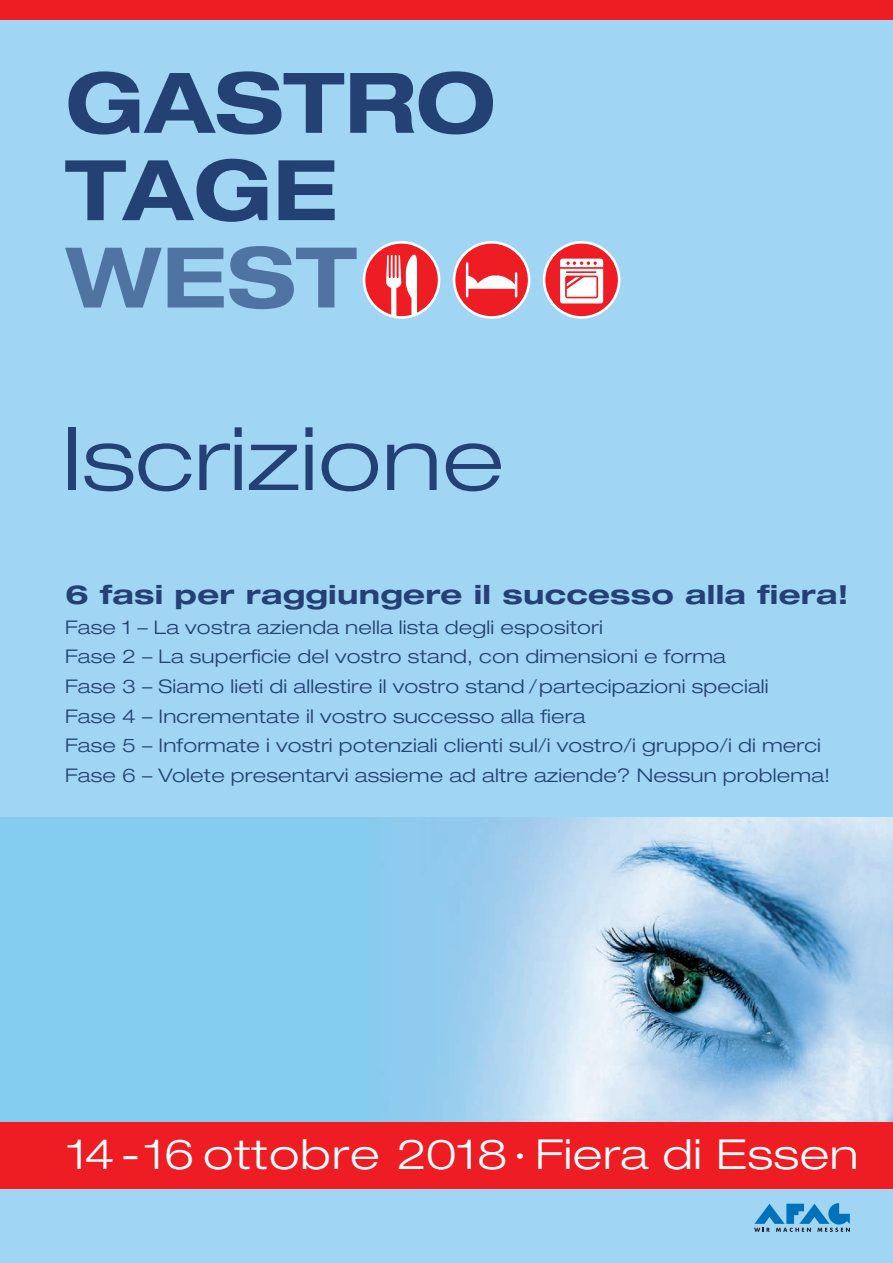
<style>
.page{position:relative;width:893px;height:1263px;background:#a0d5f3}
.page>*{position:absolute;margin:0;border:0;box-sizing:border-box;transform-origin:0 0}
.t1{font:300 expanded 87px "Helvetica Neue";color:#234172;scale:1.1 1}
.t2{font:700 expanded 83.7px/87.3px "Helvetica Neue";letter-spacing:.005em;color:#234172}
.t3{font:700 expanded 83.7px "Helvetica Neue";color:#5074a1}
.t4{font:300 expanded 41.4px "Helvetica Neue";letter-spacing:.015em;color:#fff;scale:1.1 1}
.t5{font:700 expanded 26.25px "Helvetica Neue";letter-spacing:.01em;color:#234172;scale:1.1 1}
.t6{font:300 expanded 18.75px/29.7px "Helvetica Neue";letter-spacing:.01em;color:#234172;scale:1.1 1}
</style>
<div class="page">
<img style="left:0;top:817px;width:893px;height:305px">
<div style="left:0;top:1122px;width:893px;height:66px;background:#ee1d23"></div>
<svg style="left:544px;top:242px;width:75px;height:75px;fill:#ee1d23"></svg>
<div style="left:543px;top:241px;width:77px;height:78px;border:3px solid #fff;border-radius:50%"></div>
<svg style="left:560px;top:259px;width:43px;height:44px"></svg>
<div style="left:454px;top:242px;width:75px;height:75px;background:#ee1d23;border-radius:50%"></div>
<div style="left:453px;top:241px;width:77px;height:78px;border:3px solid #fff;border-radius:50%"></div>
<svg style="left:466px;top:262px;width:51px;height:35px"></svg>
<div style="left:364px;top:242px;width:75px;height:75px;background:#ee1d23;border-radius:50%"></div>
<svg style="left:386px;top:245px;width:31px;height:70px"></svg>
<div style="left:363px;top:241px;width:77px;height:78px;border:3px solid #fff;border-radius:50%"></div>
<div style="left:0;top:0;width:893px;height:20px;background:#ee1d23"></div>
<svg style="left:754px;top:1203px;width:96px;height:29px"></svg>
<h2 class="t2" style="left:65px;top:68px;width:432px">GASTRO<br>TAGE</h2>
<h2 class="t3" style="left:65px;top:248px;width:293px">WEST</h2>
<h1 class="t1" style="left:61px;top:428px;width:404px">Iscrizione</h1>
<h3 class="t5" style="left:65px;top:585px;width:714px">6 fasi per raggiungere il successo alla fiera!</h3>
<p class="t6" style="left:65px;top:614px;width:697px">Fase 1 – La vostra azienda nella lista degli espositori<br>Fase 2 – La superficie del vostro stand, con dimensioni e forma<br>Fase 3 – Siamo lieti di allestire il vostro stand /partecipazioni speciali<br>Fase 4 – Incrementate il vostro successo alla fiera<br>Fase 5 – Informate i vostri potenziali clienti sul/i vostro/i gruppo/i di merci Fase 6 – Volete presentarvi assieme ad altre aziende? Nessun problema!</p>
<h3 class="t4" style="left:67px;top:1139px;width:721px">14-16 ottobre 2018· Fiera di Essen</h3>
</div>
